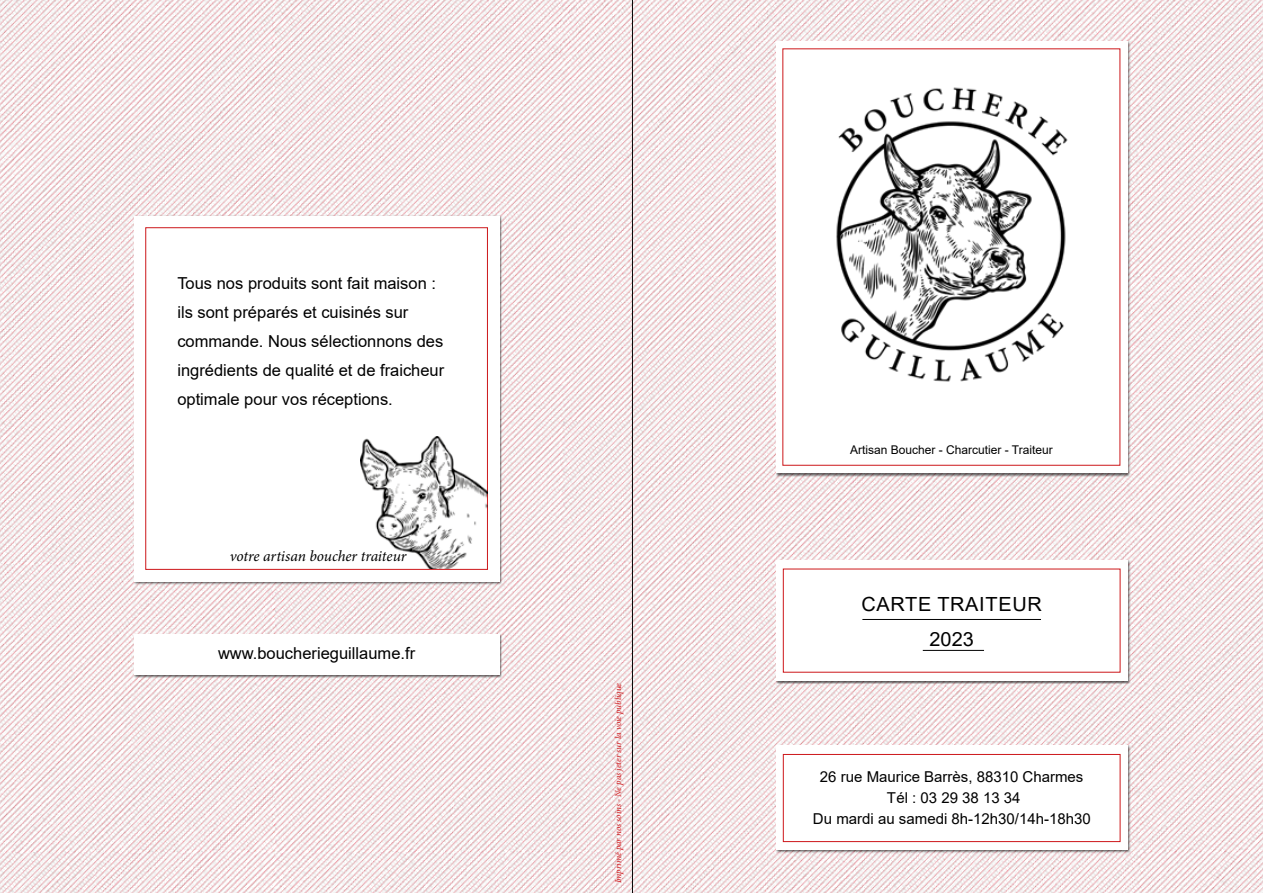
<style>
.page{position:relative;width:1263px;height:893px;background:#fff}
.page>*{position:absolute;margin:0;border:0;box-sizing:border-box;transform-origin:0 0}
.t1{font:19.5px/34.5px "Arial";letter-spacing:.035em;color:#000;text-align:center}
.t2{font:16.5px/28.8px "Arial";color:#000}
.t3{font:italic 15.45px "Minion Pro";letter-spacing:-.01em;color:#000}
.t4{font:15px/21px "Arial";color:#000;text-align:center}
.t5{font:12px "Arial";color:#000}
.t6{font:italic 9px "Minion Pro";letter-spacing:-.01em;color:#cd171a}
</style>
<div class="page">
<img style="left:0;top:0;width:1263px;height:893px">
<hr style="left:632px;top:0;width:1px;height:893px;background:#000">
<div style="left:134px;top:216px;width:365px;height:365px;background:#fff"></div>
<div style="left:134px;top:634px;width:368px;height:44px;background:#000;opacity:.6"></div>
<div style="left:134px;top:635px;width:365px;height:40px;background:#fff"></div>
<div style="left:145px;top:227px;width:343px;height:343px;border:1px solid #cd171a"></div>
<div style="left:776px;top:560px;width:354px;height:124px;background:#000;opacity:.6"></div>
<div style="left:776px;top:560px;width:351px;height:121px;background:#fff"></div>
<div style="left:776px;top:41px;width:351px;height:432px;background:#fff"></div>
<div style="left:776px;top:745px;width:354px;height:108px;background:#000;opacity:.6"></div>
<div style="left:776px;top:745px;width:351px;height:105px;background:#fff"></div>
<hr style="left:862px;top:619px;width:179px;height:1px;background:#000">
<hr style="left:923px;top:650px;width:61px;height:1px;background:#000">
<div style="left:783px;top:754px;width:337px;height:88px;border:1px solid #cd171a"></div>
<img style="left:836px;top:87px;width:232px;height:295px">
<img style="left:361px;top:437px;width:126px;height:131px">
<p class="t2" style="left:177px;top:269px;width:268px">Tous nos produits sont fait maison : ils sont préparés et cuisinés sur commande. Nous sélectionnons des ingrédients de qualité et de fraicheur optimale pour vos réceptions.</p>
<p class="t3" style="left:230px;top:546px;width:178px">votre artisan boucher traiteur</p>
<p class="t2" style="left:218px;top:639px;width:199px">www.boucherieguillaume.fr</p>
<p class="t6" style="left:612px;top:883px;width:202px;rotate:-90deg">Imprimé par nos soins - Ne pas jeter sur la voie publique</p>
<p class="t5" style="left:850px;top:442px;width:204px">Artisan Boucher - Charcutier - Traiteur</p>
<p class="t1" style="left:861px;top:587px;width:182px">CARTE TRAITEUR<br>2023</p>
<p class="t4" style="left:813px;top:766px;width:279px">26 rue Maurice Barrès, 88310 Charmes<br>Tél : 03 29 38 13 34<br>Du mardi au samedi 8h-12h30/14h-18h30</p>
</div>
